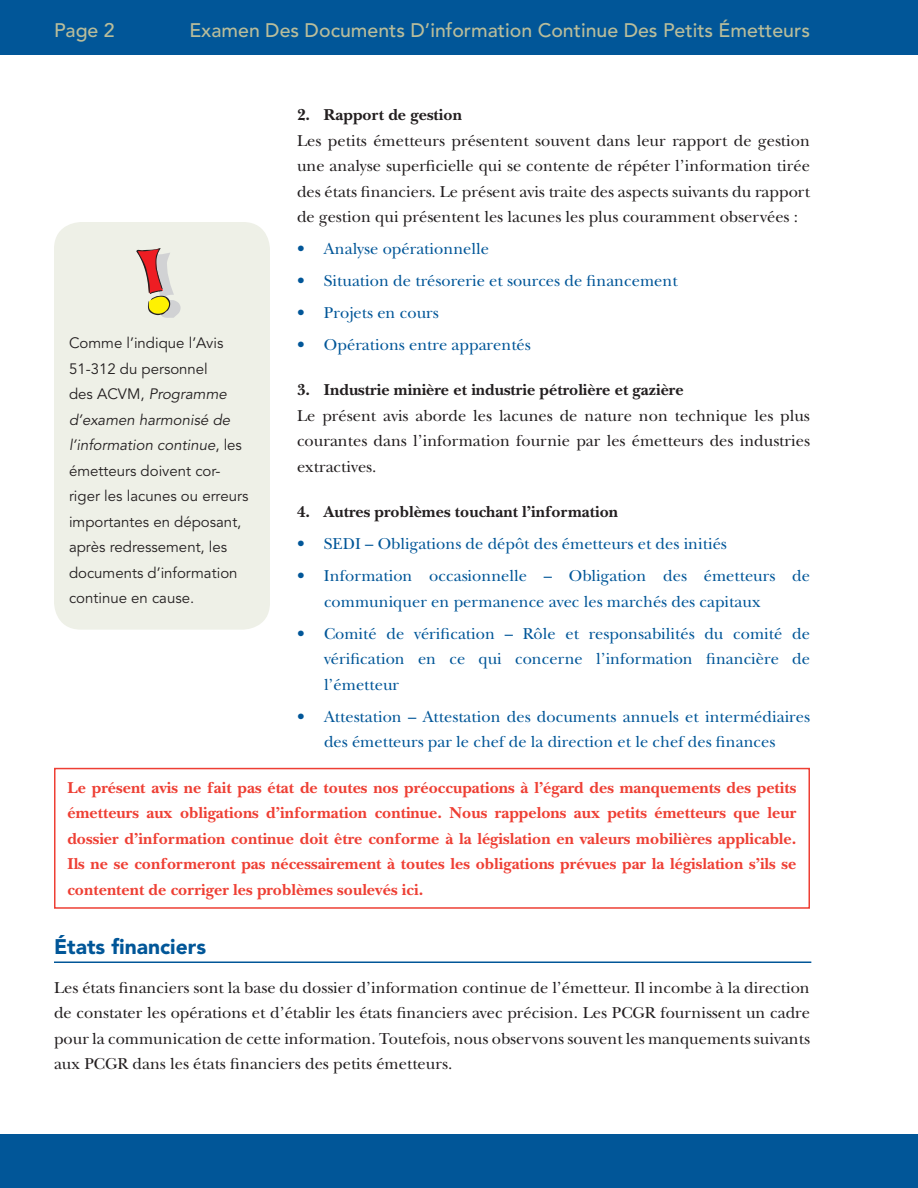
<style>
.page{position:relative;width:918px;height:1188px;background:#fff}
.page>*{position:absolute;margin:0;border:0;box-sizing:border-box;transform-origin:0 0}
.t1{font:900 21px "Avenir";color:#015698}
.t2{font:500 19.5px "Avenir";color:#b9bd9b}
.t3{font:16.5px/25.5px "New Baskerville";color:#231f20;text-align:justify}
.t4{font:16.5px/25.5px "New Baskerville";color:#015698}
.t5{font:700 16.5px/25.5px "New Baskerville";color:#ee3f34;text-align:justify}
.t6{font:700 16.5px "New Baskerville";color:#231f20}
.t7{font:15px/25.5px "Avenir";color:#231f20}
.s1{font-style:italic}
</style>
<div class="page">
<div style="left:0;top:0;width:918px;height:55px;background:#015698"></div>
<div style="left:0;top:1134px;width:918px;height:54px;background:#015698"></div>
<div style="left:54px;top:222px;width:216px;height:408px;background:#eef0e7;border-radius:27px"></div>
<svg style="left:136px;top:248px;width:45px;height:70px"></svg>
<hr style="left:54px;top:962px;width:757px;height:1px;background:#015698">
<div style="left:54px;top:768px;width:756px;height:141px;border:2px solid #ee3f34"></div>
<p class="t2" style="left:54px;top:19px;width:46px">Page</p>
<p class="t2" style="left:189px;top:19px;width:622px">Examen Des Documents D’information Continue Des Petits Émetteurs</p>
<p class="t6" style="left:297px;top:105px;width:166px">2. Rapport de gestion</p>
<p class="t3" style="left:297px;top:127px;width:515px">Les petits émetteurs présentent souvent dans leur rapport de gestion une analyse superficielle qui se contente de répéter l’information tirée des états financiers. Le présent avis traite des aspects suivants du rapport de gestion qui présentent les lacunes les plus couramment observées :</p>
<p class="t4" style="left:297px;top:236px;width:193px">• Analyse opérationnelle</p>
<p class="t4" style="left:297px;top:268px;width:382px">• Situation de trésorerie et sources de financement</p>
<p class="t4" style="left:297px;top:300px;width:143px">• Projets en cours</p>
<p class="t4" style="left:297px;top:332px;width:235px">• Opérations entre apparentés</p>
<p class="t6" style="left:297px;top:380px;width:388px">3. Industrie minière et industrie pétrolière et gazière</p>
<p class="t3" style="left:297px;top:403px;width:515px">Le présent avis aborde les lacunes de nature non technique les plus courantes dans l’information fournie par les émetteurs des industries extractives.</p>
<p class="t6" style="left:297px;top:502px;width:323px">4. Autres problèmes touchant l’information</p>
<p class="t4" style="left:297px;top:531px;width:431px">• SEDI – Obligations de dépôt des émetteurs et des initiés</p>
<p class="t4" style="left:324px;top:563px;width:487px;text-indent:-27px">• Information occasionnelle – Obligation des émetteurs de communiquer en permanence avec les marchés des capitaux</p>
<p class="t4" style="left:324px;top:621px;width:488px;text-align:justify;text-indent:-27px">• Comité de vérification – Rôle et responsabilités du comité de vérification en ce qui concerne l’information financière de l’émetteur</p>
<p class="t4" style="left:297px;top:704px;width:515px;text-align:center">• Attestation – Attestation des documents annuels et intermédiaires des émetteurs par le chef de la direction et le chef des finances</p>
<p class="t5" style="left:67px;top:775px;width:731px">Le présent avis ne fait pas état de toutes nos préoccupations à l’égard des manquements des petits émetteurs aux obligations d’information continue. Nous rappelons aux petits émetteurs que leur dossier d’information continue doit être conforme à la législation en valeurs mobilières applicable.<br>Ils ne se conformeront pas nécessairement à toutes les obligations prévues par la législation s’ils se contentent de corriger les problèmes soulevés ici.</p>
<p class="t1" style="left:54px;top:934px;width:154px">États financiers</p>
<p class="t3" style="left:54px;top:975px;width:758px">Les états financiers sont la base du dossier d’information continue de l’émetteur. Il incombe à la direction de constater les opérations et d’établir les états financiers avec précision. Les PCGR fournissent un cadre pour la communication de cette information. Toutefois, nous observons souvent les manquements suivants aux PCGR dans les états financiers des petits émetteurs.</p>
<p class="t7" style="left:69px;top:331px;width:181px">Comme l’indique l’Avis<br>51-312 du personnel<br>des ACVM, <span class="s1">Programme d’examen harmonisé de l’information continue</span>, les émetteurs doivent cor&shy;riger les lacunes ou erreurs importantes en déposant, après redressement, les documents d’information continue en cause.</p>
</div>
